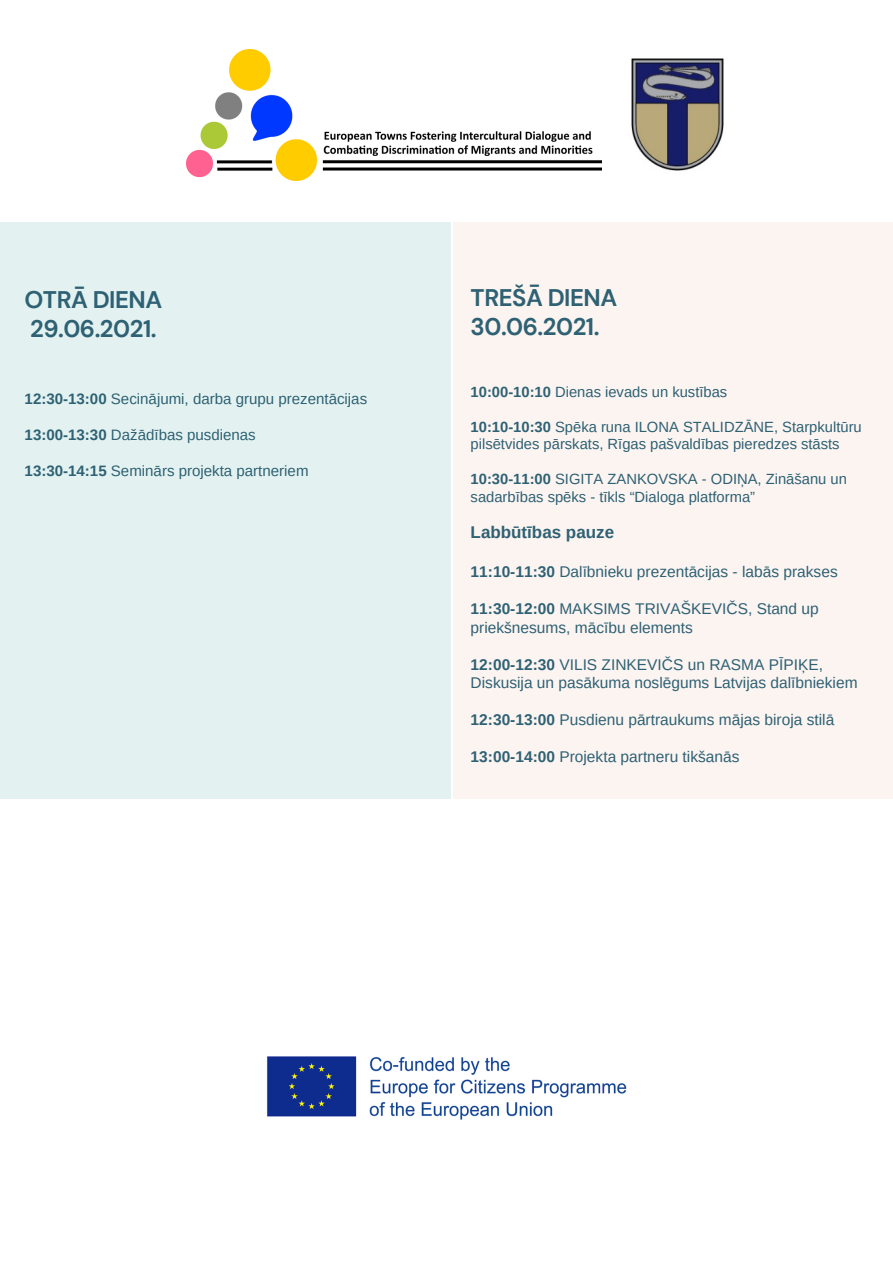
<style>
.page{position:relative;width:893px;height:1263px;background:#fff}
.page>*{position:absolute;margin:0;border:0;box-sizing:border-box;transform-origin:0 0}
.t1{font:700 24px "DM Sans";letter-spacing:-.02em;color:#2e6173}
.t2{font:700 17.02px "Arimo";color:#2e6173}
.t3{font:15.52px/18.5px "Arimo";color:#2e6173}
.t4{font:15.08px "Arimo";color:#2e6173}
.t5{font:14.77px/17.5px "Arimo";color:#2e6173}
.s1{font-weight:700}
</style>
<div class="page">
<div style="left:453px;top:222px;width:440px;height:577px;background:#fcf4f1"></div>
<div style="left:0;top:222px;width:450px;height:577px;background:#e3f2f1"></div>
<img style="left:267px;top:1056px;width:360px;height:64px">
<img style="left:187px;top:50px;width:415px;height:130px">
<img style="left:631px;top:58px;width:93px;height:113px">
<p class="t1" style="left:24px;top:284px;width:139px">OTRĀ DIENA</p>
<p class="t1" style="left:30px;top:313px;width:128px">29.06.2021.</p>
<p class="t4" style="left:25px;top:391px;width:344px"><span class="s1">12:30-13:00</span> Secinājumi, darba grupu prezentācijas</p>
<p class="t4" style="left:25px;top:427px;width:233px"><span class="s1">13:00-13:30</span> Dažādības pusdienas</p>
<p class="t4" style="left:25px;top:463px;width:285px"><span class="s1">13:30-14:15</span> Seminārs projekta partneriem</p>
<p class="t1" style="left:470px;top:282px;width:148px">TREŠĀ DIENA</p>
<p class="t1" style="left:470px;top:311px;width:130px">30.06.2021.</p>
<p class="t5" style="left:470px;top:383px;width:258px"><span class="s1">10:00-10:10</span> Dienas ievads un kustības</p>
<p class="t5" style="left:470px;top:418px;width:393px"><span class="s1">10:10-10:30</span> Spēka runa ILONA STALIDZĀNE, Starpkultūru pilsētvides pārskats, Rīgas pašvaldības pieredzes stāsts</p>
<p class="t5" style="left:470px;top:471px;width:378px"><span class="s1">10:30-11:00</span> SIGITA ZANKOVSKA - ODIŅA, Zināšanu un sadarbības spēks - tīkls “Dialoga platforma”</p>
<p class="t2" style="left:470px;top:523px;width:145px">Labbūtības pauze</p>
<p class="t3" style="left:470px;top:563px;width:369px"><span class="s1">11:10-11:30</span> Dalībnieku prezentācijas - labās prakses</p>
<p class="t3" style="left:470px;top:600px;width:350px"><span class="s1">11:30-12:00</span> MAKSIMS TRIVAŠKEVIČS, Stand up priekšnesums, mācību elements</p>
<p class="t3" style="left:470px;top:655px;width:388px"><span class="s1">12:00-12:30</span> VILIS ZINKEVIČS un RASMA PĪPIĶE,<br>Diskusija un pasākuma noslēgums Latvijas dalībniekiem</p>
<p class="t3" style="left:470px;top:710px;width:365px"><span class="s1">12:30-13:00</span> Pusdienu pārtraukums mājas biroja stilā</p>
<p class="t3" style="left:470px;top:747px;width:270px"><span class="s1">13:00-14:00</span> Projekta partneru tikšanās</p>
</div>
